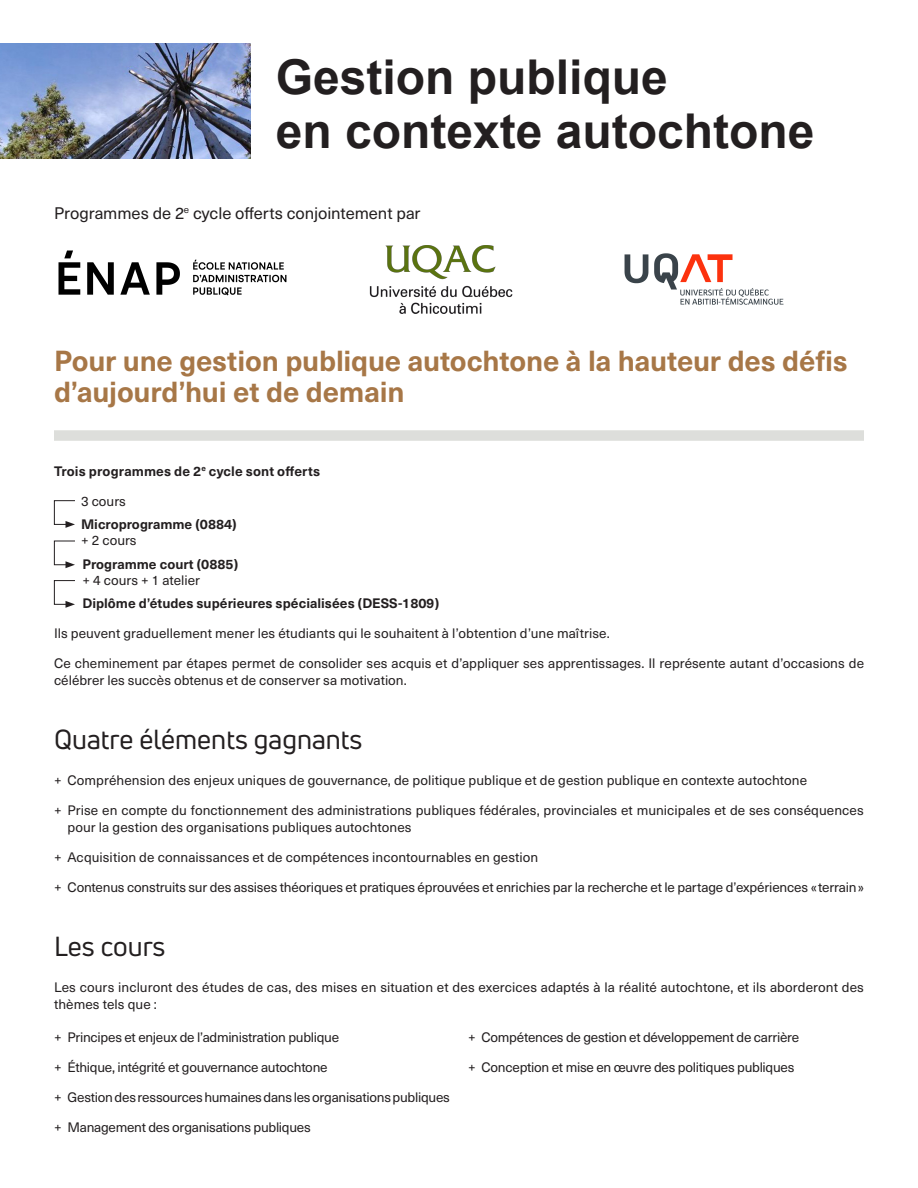
<style>
.page{position:relative;width:918px;height:1188px;background:#fff}
.page>*{position:absolute;margin:0;border:0;box-sizing:border-box;transform-origin:0 0}
.Grand_titre{font:700 48px/54px "Arial";color:#231f20}
.Texte_d_intro{font:700 28.5px/31.5px "Neue Haas Unica Pro";letter-spacing:-.005em;color:#a77747}
.Titre_3{font:27px "Uni Neue";color:#231f20}
.TX_courant{font:16.5px "Neue Haas Unica Pro";letter-spacing:-.005em;color:#231f20}
.TX_courant-2{font:13.5px/16.5px "Neue Haas Unica Pro";color:#231f20}
.TX_courant-3{font:13.5px "Neue Haas Unica Pro";letter-spacing:-.02em;color:#231f20}
.Tx_courant_-_gauche{font:700 13.5px "Neue Haas Unica Pro";color:#231f20}
.TX_courant-4{font:700 13.5px "Neue Haas Unica Pro";letter-spacing:.01em;color:#231f20}
.Texte_courant{font:700 13.5px/16.5px "Neue Haas Unica Pro";color:#231f20}
.Tx_courant_-_gauche-2{font:13.5px "Neue Haas Unica Pro";color:#231f20}
.Texte_courant-2{font:13.5px "Neue Haas Unica Pro";color:#231f20}
.s1{font-weight:400}
</style>
<div class="page">
<div style="left:54px;top:430px;width:810px;height:11px;background:#dddedb"></div>
<svg style="left:54px;top:540px;width:21px;height:28px"></svg>
<svg style="left:54px;top:500px;width:21px;height:28px"></svg>
<img style="left:0;top:43px;width:251px;height:115px">
<svg style="left:54px;top:580px;width:21px;height:28px"></svg>
<img style="left:624px;top:253px;width:160px;height:52px">
<img style="left:369px;top:245px;width:144px;height:69px">
<img style="left:58px;top:250px;width:229px;height:46px">
<p class="Grand_titre" style="left:276px;top:51px;width:540px">Gestion publique<br>en contexte autochtone</p>
<p class="TX_courant" style="left:54px;top:203px;width:368px">Programmes de 2<sup>e</sup> cycle offerts conjointement par</p>
<p class="Texte_d_intro" style="left:54px;top:345px;width:795px">Pour une gestion publique autochtone à la hauteur des défis d’aujourd’hui et de demain</p>
<p class="TX_courant-4" style="left:54px;top:463px;width:268px">Trois programmes de 2<sup>e</sup> cycle sont offerts</p>
<p class="Texte_courant-2" style="left:81px;top:493px;width:46px">3 cours</p>
<p class="Texte_courant" style="left:81px;top:516px;width:157px">Microprogramme (0884) <span class="s1">+ 2 cours</span></p>
<p class="Tx_courant_-_gauche" style="left:82px;top:556px;width:157px">Programme court (0885)</p>
<p class="Tx_courant_-_gauche-2" style="left:82px;top:572px;width:119px">+ 4 cours + 1 atelier</p>
<p class="Tx_courant_-_gauche" style="left:82px;top:595px;width:358px">Diplôme d’études supérieures spécialisées (DESS-1809)</p>
<p class="TX_courant-2" style="left:54px;top:626px;width:557px">Ils peuvent graduellement mener les étudiants qui le souhaitent à l’obtention d’une maîtrise.</p>
<p class="TX_courant-2" style="left:54px;top:656px;width:812px">Ce cheminement par étapes permet de consolider ses acquis et d’appliquer ses apprentissages. Il représente autant d’occasions de célébrer les succès obtenus et de conserver sa motivation.</p>
<p class="Titre_3" style="left:54px;top:722px;width:310px">Quatre éléments gagnants</p>
<p class="TX_courant-2" style="left:54px;top:773px;width:755px">+ Compréhension des enjeux uniques de gouvernance, de politique publique et de gestion publique en contexte autochtone</p>
<p class="TX_courant-2" style="left:68px;top:803px;width:798px;text-indent:-14px">+ Prise en compte du fonctionnement des administrations publiques fédérales, provinciales et municipales et de ses conséquences pour la gestion des organisations publiques autochtones</p>
<p class="TX_courant-2" style="left:54px;top:849px;width:486px">+ Acquisition de connaissances et de compétences incontournables en gestion</p>
<p class="TX_courant-2" style="left:54px;top:879px;width:811px">+ Contenus construits sur des assises théoriques et pratiques éprouvées et enrichies par la recherche et le partage d’expériences «terrain»</p>
<p class="Titre_3" style="left:54px;top:929px;width:113px">Les cours</p>
<p class="TX_courant-2" style="left:54px;top:980px;width:811px">Les cours incluront des études de cas, des mises en situation et des exercices adaptés à la réalité autochtone, et ils aborderont des thèmes tels que :</p>
<p class="TX_courant-3" style="left:54px;top:1029px;width:287px">+ Principes et enjeux de l’administration publique</p>
<p class="TX_courant-3" style="left:54px;top:1059px;width:275px">+ Éthique, intégrité et gouvernance autochtone</p>
<p class="TX_courant-3" style="left:54px;top:1089px;width:397px">+ Gestion des ressources humaines dans les organisations publiques</p>
<p class="TX_courant-3" style="left:54px;top:1119px;width:258px">+ Management des organisations publiques</p>
<p class="TX_courant-3" style="left:468px;top:1029px;width:333px">+ Compétences de gestion et développement de carrière</p>
<p class="TX_courant-3" style="left:468px;top:1059px;width:328px">+ Conception et mise en œuvre des politiques publiques</p>
</div>
